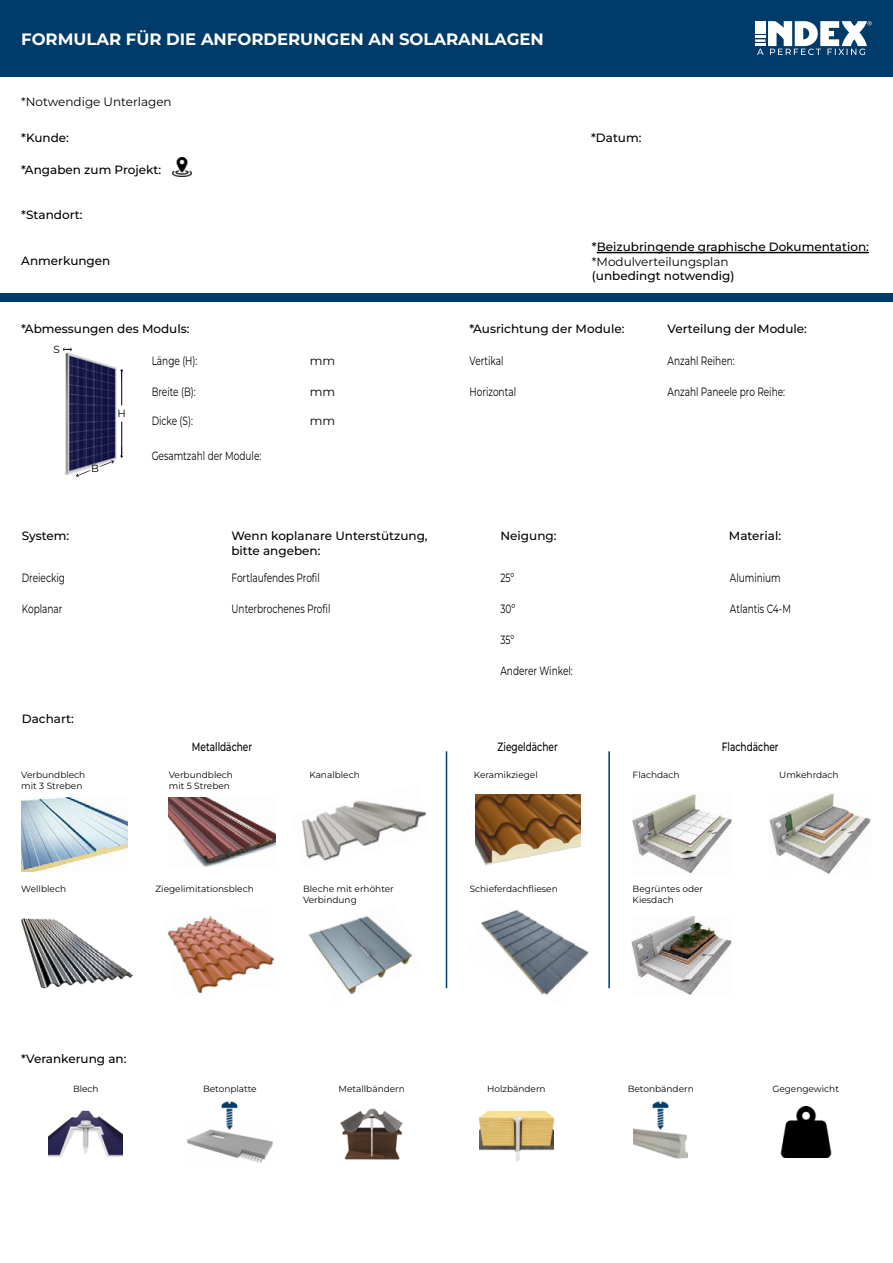
<style>
.page{position:relative;width:893px;height:1263px;background:#fff}
.page>*{position:absolute;margin:0;border:0;box-sizing:border-box;transform-origin:0 0}
.t1{font:100 16.5px "Montserrat";color:#fff}
.t2{font:100 12px/14.4px "Montserrat";color:#000}
.t3{font:100 12px "Montserrat";color:#000;scale:.75 1}
.t4{font:100 10.35px "Montserrat";color:#000}
.t5{font:100 9px/10.8px "Montserrat";color:#000}
</style>
<div class="page">
<img style="left:302px;top:800px;width:124px;height:61px">
<img style="left:186px;top:1129px;width:87px;height:34px">
<img style="left:481px;top:909px;width:108px;height:86px">
<img style="left:308px;top:916px;width:105px;height:79px">
<div style="left:0;top:0;width:893px;height:76px;background:#003b69"></div>
<div style="left:0;top:293px;width:893px;height:9px;background:#003b69"></div>
<svg style="left:755px;top:21px;width:117px;height:34px"></svg>
<hr style="left:597px;top:252px;width:272px;height:1px;background:#000">
<img style="left:172px;top:157px;width:19px;height:19px">
<img style="left:64px;top:353px;width:53px;height:123px">
<svg style="left:99px;top:460px;width:15px;height:7px"></svg>
<svg style="left:63px;top:347px;width:9px;height:5px"></svg>
<svg style="left:76px;top:470px;width:15px;height:7px"></svg>
<hr style="left:608px;top:751px;width:2px;height:237px;background:#003b69">
<img style="left:21px;top:798px;width:107px;height:74px">
<img style="left:475px;top:794px;width:106px;height:71px">
<img style="left:633px;top:794px;width:99px;height:79px">
<img style="left:769px;top:793px;width:102px;height:81px">
<img style="left:631px;top:916px;width:101px;height:79px">
<img style="left:22px;top:918px;width:112px;height:70px">
<img style="left:169px;top:798px;width:106px;height:68px">
<img style="left:167px;top:915px;width:108px;height:79px">
<img style="left:49px;top:1110px;width:74px;height:47px">
<img style="left:633px;top:1128px;width:55px;height:31px">
<img style="left:340px;top:1108px;width:63px;height:51px">
<img style="left:479px;top:1111px;width:74px;height:51px">
<img style="left:780px;top:1106px;width:51px;height:51px">
<img style="left:221px;top:1101px;width:17px;height:28px">
<img style="left:648px;top:1101px;width:25px;height:28px">
<svg style="left:120px;top:444px;width:3px;height:14px"></svg>
<hr style="left:121px;top:422px;width:1px;height:35px;background:#000">
<svg style="left:120px;top:369px;width:3px;height:14px"></svg>
<hr style="left:121px;top:370px;width:1px;height:35px;background:#000">
<hr style="left:446px;top:751px;width:1px;height:237px;background:#003b69">
<h1 class="t1" style="left:21px;top:28px;width:524px">FORMULAR FÜR DIE ANFORDERUNGEN AN SOLARANLAGEN</h1>
<p class="t2" style="left:21px;top:94px;width:152px">*Notwendige Unterlagen</p>
<p class="t2" style="left:21px;top:131px;width:49px">*Kunde:</p>
<p class="t2" style="left:591px;top:131px;width:52px">*Datum:</p>
<p class="t2" style="left:21px;top:162px;width:141px">*Angaben zum Projekt:</p>
<p class="t2" style="left:21px;top:207px;width:63px">*Standort:</p>
<p class="t2" style="left:21px;top:253px;width:91px">Anmerkungen</p>
<p class="t2" style="left:592px;top:240px;width:278px">*Beizubringende graphische Dokumentation: *Modulverteilungsplan<br>(unbedingt notwendig)</p>
<p class="t2" style="left:21px;top:321px;width:170px">*Abmessungen des Moduls:</p>
<p class="t2" style="left:668px;top:321px;width:141px">Verteilung der Module:</p>
<p class="t2" style="left:470px;top:321px;width:156px">*Ausrichtung der Module:</p>
<p class="t4" style="left:54px;top:342px;width:8px">S</p>
<p class="t4" style="left:91px;top:461px;width:9px">B</p>
<p class="t4" style="left:117px;top:407px;width:10px">H</p>
<p class="t3" style="left:152px;top:353px;width:63px">Länge (H):</p>
<p class="t2" style="left:310px;top:353px;width:27px">mm</p>
<p class="t2" style="left:310px;top:384px;width:27px">mm</p>
<p class="t2" style="left:310px;top:414px;width:27px">mm</p>
<p class="t3" style="left:152px;top:384px;width:60px">Breite (B):</p>
<p class="t3" style="left:152px;top:413px;width:56px">Dicke (S):</p>
<p class="t3" style="left:152px;top:448px;width:148px">Gesamtzahl der Module:</p>
<p class="t3" style="left:470px;top:353px;width:47px">Vertikal</p>
<p class="t3" style="left:470px;top:384px;width:64px">Horizontal</p>
<p class="t3" style="left:668px;top:384px;width:158px">Anzahl Paneele pro Reihe:</p>
<p class="t3" style="left:668px;top:353px;width:91px">Anzahl Reihen:</p>
<p class="t2" style="left:22px;top:529px;width:49px">System:</p>
<p class="t2" style="left:500px;top:529px;width:58px">Neigung:</p>
<p class="t2" style="left:231px;top:529px;width:198px">Wenn koplanare Unterstützung,</p>
<p class="t2" style="left:729px;top:529px;width:54px">Material:</p>
<p class="t2" style="left:231px;top:543px;width:91px">bitte angeben:</p>
<p class="t3" style="left:22px;top:569px;width:59px">Dreieckig</p>
<p class="t3" style="left:231px;top:569px;width:119px">Fortlaufendes Profil</p>
<p class="t3" style="left:500px;top:569px;width:20px">25º</p>
<p class="t3" style="left:730px;top:569px;width:69px">Aluminium</p>
<p class="t3" style="left:22px;top:601px;width:56px">Koplanar</p>
<p class="t3" style="left:500px;top:601px;width:21px">30º</p>
<p class="t3" style="left:500px;top:631px;width:20px">35º</p>
<p class="t3" style="left:500px;top:663px;width:98px">Anderer Winkel:</p>
<p class="t3" style="left:231px;top:601px;width:133px">Unterbrochenes Profil</p>
<p class="t3" style="left:730px;top:601px;width:83px">Atlantis C4-M</p>
<p class="t2" style="left:22px;top:711px;width:53px">Dachart:</p>
<p class="t3" style="left:192px;top:739px;width:82px">Metalldächer</p>
<p class="t3" style="left:498px;top:739px;width:82px">Ziegeldächer</p>
<p class="t3" style="left:722px;top:739px;width:77px">Flachdächer</p>
<p class="t5" style="left:21px;top:769px;width:66px">Verbundblech mit 3 Streben</p>
<p class="t5" style="left:474px;top:769px;width:65px">Keramikziegel</p>
<p class="t5" style="left:633px;top:769px;width:48px">Flachdach</p>
<p class="t5" style="left:779px;top:769px;width:61px">Umkehrdach</p>
<p class="t5" style="left:169px;top:769px;width:66px">Verbundblech mit 5 Streben</p>
<p class="t5" style="left:309px;top:769px;width:52px">Kanalblech</p>
<p class="t5" style="left:21px;top:883px;width:46px">Wellblech</p>
<p class="t5" style="left:155px;top:883px;width:100px">Ziegelimitationsblech</p>
<p class="t5" style="left:303px;top:883px;width:92px">Bleche mit erhöhter<br>Verbindung</p>
<p class="t5" style="left:470px;top:883px;width:90px">Schieferdachfliesen</p>
<p class="t5" style="left:633px;top:883px;width:72px">Begrüntes oder<br>Kiesdach</p>
<p class="t2" style="left:21px;top:1051px;width:107px">*Verankerung an:</p>
<p class="t5" style="left:73px;top:1083px;width:27px">Blech</p>
<p class="t5" style="left:203px;top:1083px;width:55px">Betonplatte</p>
<p class="t5" style="left:338px;top:1083px;width:68px">Metallbändern</p>
<p class="t5" style="left:487px;top:1083px;width:60px">Holzbändern</p>
<p class="t5" style="left:628px;top:1083px;width:68px">Betonbändern</p>
<p class="t5" style="left:772px;top:1083px;width:68px">Gegengewicht</p>
</div>
